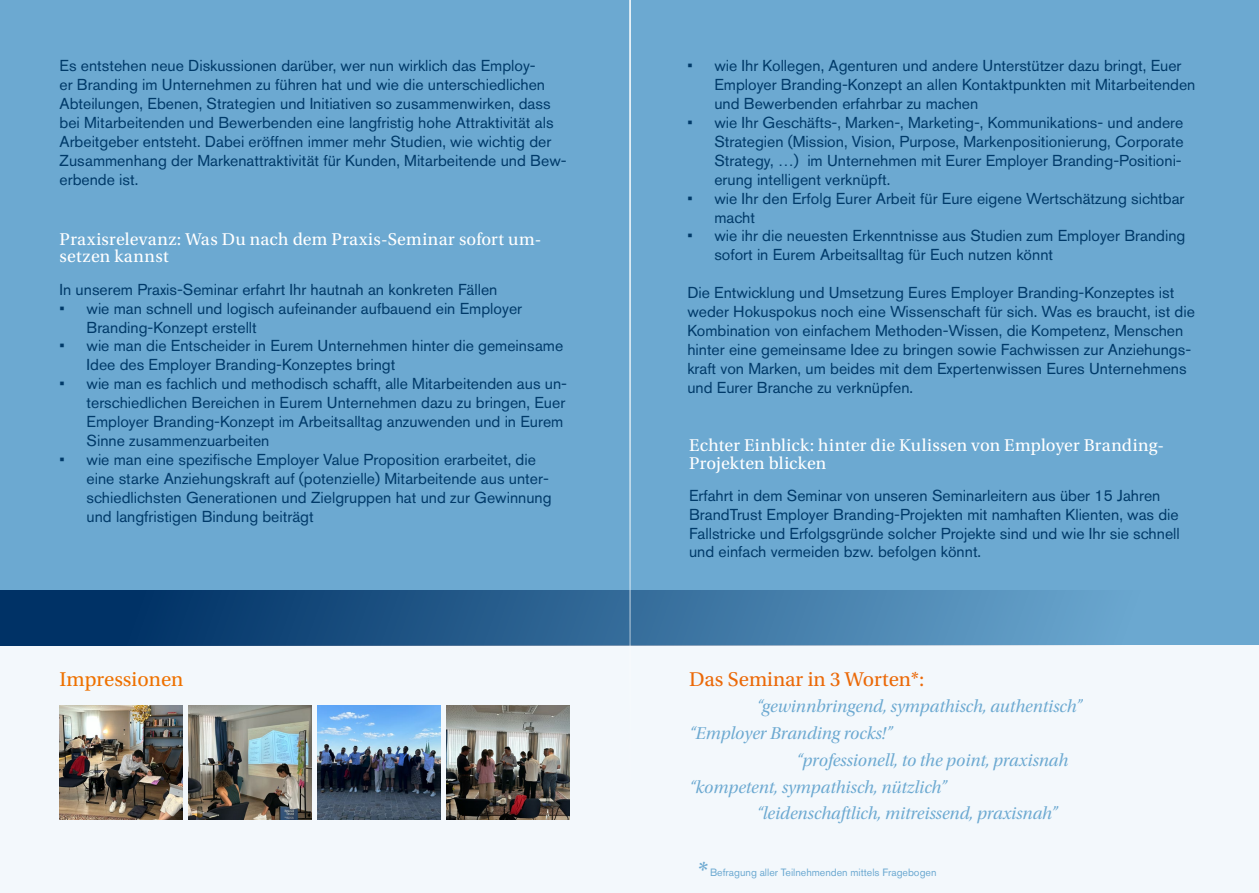
<style>
.page{position:relative;width:1259px;height:893px;background:#fff}
.page>*{position:absolute;margin:0;border:0;box-sizing:border-box;transform-origin:0 0}
.t1{font:27px "Utopia Std";color:#6ca9d1}
.t2{font:21px "Utopia Std";color:#eb6908}
.t3{font:21px "Utopia Std";color:#ee7100}
.t4{font:18px "Utopia Std Subh It";color:#6ca9d1}
.t5{font:18px/17.2px "Utopia Std";letter-spacing:.015em;color:#fff}
.t6{font:15.75px/18.9px "Akzidenz Grotesk Pro";color:#003a69}
.t7{font:10.5px "Akzidenz Grotesk Pro";color:#6ca9d1}
</style>
<div class="page">
<div style="left:0;top:332px;width:1259px;height:561px;background:#f3f8fc"></div>
<div style="left:0;top:0;width:1259px;height:645px;background:#6ca9d1"></div>
<div style="left:0;top:590px;width:1258px;height:55px;background:linear-gradient(to right,#00275c,#74b2d9)"></div>
<hr style="left:630px;top:0;width:1px;height:893px;background:#fff">
<hr style="left:629px;top:0;width:1px;height:893px;background:#fff">
<img style="left:189px;top:706px;width:123px;height:113px">
<img style="left:446px;top:706px;width:124px;height:113px">
<img style="left:60px;top:706px;width:123px;height:113px">
<img style="left:318px;top:706px;width:123px;height:113px">
<p class="t6" style="left:60px;top:56px;width:508px">Es entstehen neue Diskussionen darüber, wer nun wirklich das Employ-<br>er Branding im Unternehmen zu führen hat und wie die unterschiedlichen Abteilungen, Ebenen, Strategien und Initiativen so zusammenwirken, dass bei Mitarbeitenden und Bewerbenden eine langfristig hohe Attraktivität als Arbeitgeber entsteht. Dabei eröffnen immer mehr Studien, wie wichtig der Zusammenhang der Markenattraktivität für Kunden, Mitarbeitende und Bew&shy;erbende ist.</p>
<p class="t5" style="left:60px;top:231px;width:483px">Praxisrelevanz: Was Du nach dem Praxis-Seminar sofort um&shy;setzen kannst</p>
<p class="t6" style="left:60px;top:280px;width:439px">In unserem Praxis-Seminar erfahrt Ihr hautnah an konkreten Fällen</p>
<p class="t6" style="left:87px;top:299px;width:437px;text-indent:-27px">• wie man schnell und logisch aufeinander aufbauend ein Employer<br>Branding-Konzept erstellt</p>
<p class="t6" style="left:87px;top:336px;width:478px;text-indent:-27px">• wie man die Entscheider in Eurem Unternehmen hinter die gemeinsame<br>Idee des Employer Branding-Konzeptes bringt</p>
<p class="t6" style="left:87px;top:374px;width:482px;text-indent:-27px">• wie man es fachlich und methodisch schafft, alle Mitarbeitenden aus un&shy;terschiedlichen Bereichen in Eurem Unternehmen dazu zu bringen, Euer Employer Branding-Konzept im Arbeitsalltag anzuwenden und in Eurem Sinne zusammenzuarbeiten</p>
<p class="t6" style="left:87px;top:450px;width:467px;text-indent:-27px">• wie man eine spezifische Employer Value Proposition erarbeitet, die eine starke Anziehungskraft auf (potenzielle) Mitarbeitende aus unter&shy;schiedlichsten Generationen und Zielgruppen hat und zur Gewinnung und langfristigen Bindung beiträgt</p>
<h2 class="t3" style="left:60px;top:667px;width:125px">Impressionen</h2>
<p class="t6" style="left:714px;top:56px;width:483px;text-indent:-27px">• wie Ihr Kollegen, Agenturen und andere Unterstützer dazu bringt, Euer<br>Employer Branding-Konzept an allen Kontaktpunkten mit Mitarbeitenden und Bewerbenden erfahrbar zu machen</p>
<p class="t6" style="left:714px;top:113px;width:471px;text-align:justify;text-indent:-27px">• wie Ihr Geschäfts-, Marken-, Marketing-, Kommunikations- und andere Strategien (Mission, Vision, Purpose, Markenpositionierung, Corporate Strategy, …) im Unternehmen mit Eurer Employer Branding-Positioni&shy;erung intelligent verknüpft.</p>
<p class="t6" style="left:714px;top:189px;width:472px;text-indent:-27px">• wie Ihr den Erfolg Eurer Arbeit für Eure eigene Wertschätzung sichtbar macht</p>
<p class="t6" style="left:714px;top:226px;width:472px;text-indent:-27px">• wie ihr die neuesten Erkenntnisse aus Studien zum Employer Branding sofort in Eurem Arbeitsalltag für Euch nutzen könnt</p>
<p class="t6" style="left:687px;top:283px;width:509px">Die Entwicklung und Umsetzung Eures Employer Branding-Konzeptes ist weder Hokuspokus noch eine Wissenschaft für sich. Was es braucht, ist die Kombination von einfachem Methoden-Wissen, die Kompetenz, Menschen hinter eine gemeinsame Idee zu bringen sowie Fachwissen zur Anziehungs&shy;kraft von Marken, um beides mit dem Expertenwissen Eures Unternehmens und Eurer Branche zu verknüpfen.</p>
<p class="t5" style="left:689px;top:437px;width:477px">Echter Einblick: hinter die Kulissen von Employer Branding-<br>Projekten blicken</p>
<p class="t6" style="left:689px;top:486px;width:492px">Erfahrt in dem Seminar von unseren Seminarleitern aus über 15 Jahren BrandTrust Employer Branding-Projekten mit namhaften Klienten, was die Fallstricke und Erfolgsgründe solcher Projekte sind und wie Ihr sie schnell und einfach vermeiden bzw. befolgen könnt.</p>
<h2 class="t2" style="left:689px;top:667px;width:237px">Das Seminar in 3 Worten*:</h2>
<p class="t4" style="left:756px;top:697px;width:327px">“gewinnbringend, sympathisch, authentisch”</p>
<p class="t4" style="left:689px;top:724px;width:205px">“Employer Branding rocks!”</p>
<p class="t4" style="left:796px;top:750px;width:273px">“professionell, to the point, praxisnah</p>
<p class="t4" style="left:689px;top:777px;width:259px">“kompetent, sympathisch, nützlich”</p>
<p class="t4" style="left:756px;top:804px;width:303px">“leidenschaftlich, mitreissend, praxisnah”</p>
<h1 class="t1" style="left:698px;top:856px;width:12px">*</h1>
<p class="t7" style="left:710px;top:866px;width:228px">Befragung aller Teilnehmenden mittels Fragebogen</p>
</div>
